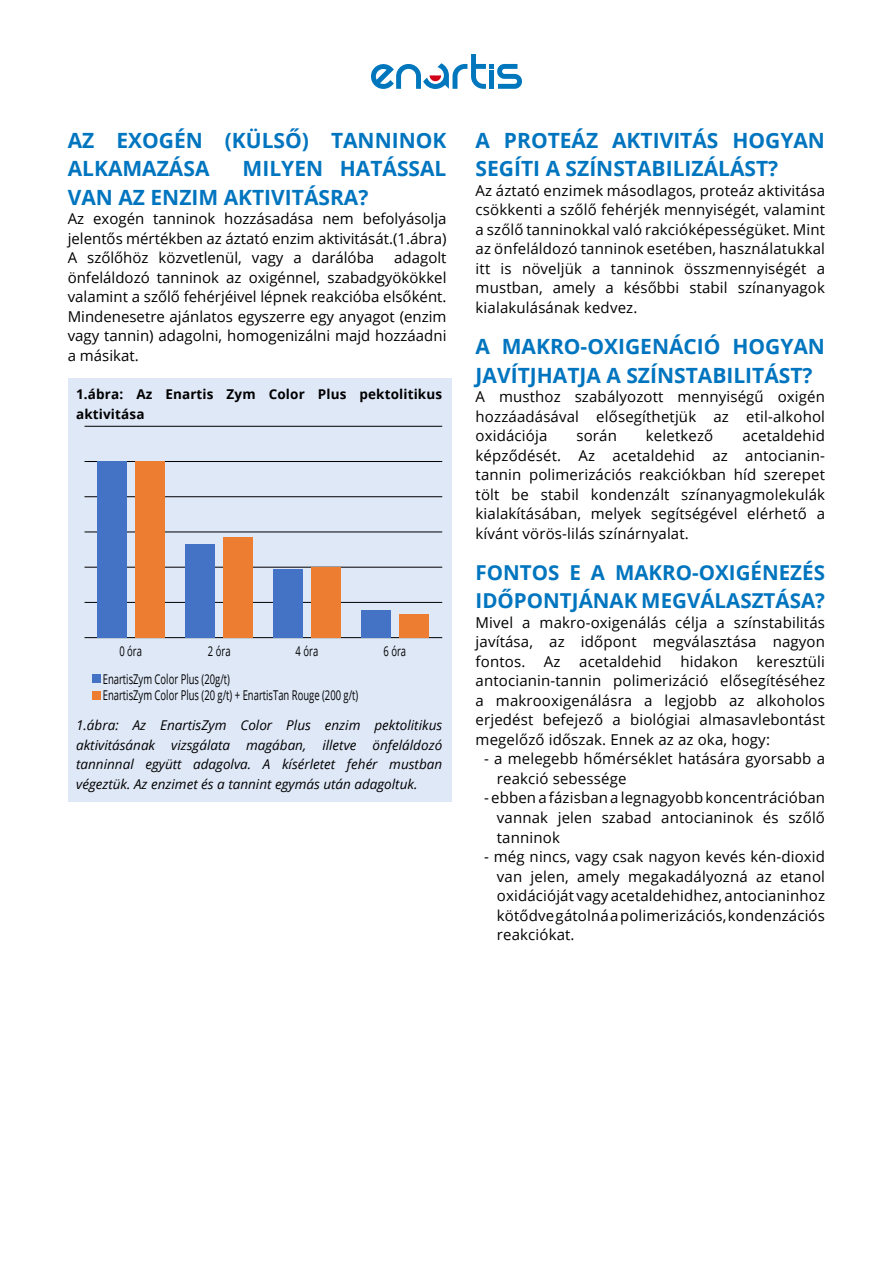
<style>
.page{position:relative;width:893px;height:1263px;background:#fff}
.page>*{position:absolute;margin:0;border:0;box-sizing:border-box;transform-origin:0 0}
.t1{font:700 21px/28.5px "Open Sans";color:#0075bf}
.t2{font:700 20.55px/28.5px "Open Sans";color:#0075bf}
.t3{font:15px/19.5px "Open Sans";letter-spacing:.01em;color:#000;text-align:justify}
.t4{font:italic 13.5px/19.5px "Open Sans";color:#000;text-align:justify}
.t5{font:13.5px/16.5px "Open Sans";color:#000;scale:.7 1}
.t6{font:700 13.5px/19.5px "Open Sans";letter-spacing:.01em;color:#000}
</style>
<div class="page">
<div style="left:68px;top:378px;width:384px;height:424px;background:#dfe8f7"></div>
<hr style="left:85px;top:637px;width:357px;height:1px;background:#000">
<hr style="left:85px;top:602px;width:357px;height:1px;background:#000">
<hr style="left:85px;top:567px;width:357px;height:1px;background:#000">
<hr style="left:85px;top:532px;width:357px;height:1px;background:#000">
<hr style="left:85px;top:496px;width:357px;height:1px;background:#000">
<hr style="left:85px;top:461px;width:357px;height:1px;background:#000">
<hr style="left:85px;top:426px;width:357px;height:1px;background:#000">
<div style="left:97px;top:461px;width:30px;height:177px;background:#4473c5"></div>
<div style="left:135px;top:461px;width:30px;height:177px;background:#ed7d31"></div>
<div style="left:185px;top:544px;width:30px;height:94px;background:#4473c5"></div>
<div style="left:223px;top:537px;width:30px;height:101px;background:#ed7d31"></div>
<div style="left:273px;top:569px;width:30px;height:69px;background:#4473c5"></div>
<div style="left:311px;top:567px;width:30px;height:71px;background:#ed7d31"></div>
<div style="left:361px;top:610px;width:30px;height:28px;background:#4473c5"></div>
<div style="left:399px;top:614px;width:30px;height:24px;background:#ed7d31"></div>
<div style="left:92px;top:675px;width:8px;height:8px;background:#4473c5"></div>
<div style="left:92px;top:691px;width:8px;height:8px;background:#ed7d31"></div>
<svg style="left:371px;top:54px;width:151px;height:35px"></svg>
<h1 class="t1" style="left:68px;top:125px;width:380px">AZ EXOGÉN (KÜLSŐ) TANNINOK<br>ALKAMAZÁSA</h1>
<h1 class="t1" style="left:68px;top:154px;width:380px;text-indent:175px">MILYEN HATÁSSAL<br>VAN AZ ENZIM AKTIVITÁSRA?</h1>
<p class="t3" style="left:68px;top:209px;width:380px">Az exogén tanninok hozzásadása nem befolyásolja jelentős mértékben az áztató enzim aktivitását.(1.ábra)<br>A szőlőhöz közvetlenül, vagy a darálóba</p>
<p class="t3" style="left:68px;top:248px;width:380px;text-indent:327px">adagolt önfeláldozó tanninok az oxigénnel, szabadgyökökkel valamint a szőlő fehérjéivel lépnek reakcióba elsőként.<br>Mindenesetre ajánlatos egyszerre egy anyagot (enzim vagy tannin) adagolni, homogenizálni majd hozzáadni a másikat.</p>
<p class="t6" style="left:76px;top:384px;width:368px">1.ábra: Az Enartis Zym Color Plus pektolitikus aktivitása</p>
<p class="t5" style="left:119px;top:642px;width:34px">0 óra</p>
<p class="t5" style="left:208px;top:642px;width:34px">2 óra</p>
<p class="t5" style="left:296px;top:642px;width:34px">4 óra</p>
<p class="t5" style="left:384px;top:642px;width:34px">6 óra</p>
<p class="t5" style="left:103px;top:670px;width:367px">EnartisZym Color Plus (20g/t)<br>EnartisZym Color Plus (20 g/t) + EnartisTan Rouge (200 g/t)</p>
<p class="t4" style="left:76px;top:715px;width:368px">1.ábra: Az EnartisZym Color Plus enzim pektolitikus aktivitásának vizsgálata magában, illetve önfeláldozó tanninnal együtt adagolva. A kísérletet fehér mustban végeztük. Az enzimet és a tannint egymás után adagoltuk.</p>
<h1 class="t1" style="left:476px;top:125px;width:351px">A PROTEÁZ AKTIVITÁS HOGYAN<br>SEGÍTI A SZÍNSTABILIZÁLÁST?</h1>
<p class="t3" style="left:476px;top:180px;width:351px">Az áztató enzimek másodlagos, proteáz aktivitása csökkenti a szőlő fehérjék mennyiségét, valamint a szőlő tanninokkal való rakcióképességüket. Mint az önfeláldozó tanninok esetében, használatukkal itt is növeljük a tanninok összmennyiségét a mustban, amely a későbbi stabil színanyagok kialakulásának kedvez.</p>
<h1 class="t1" style="left:476px;top:332px;width:351px">A MAKRO-OXIGENÁCIÓ HOGYAN<br>JAVÍTJHATJA A SZÍNSTABILITÁST?</h1>
<p class="t3" style="left:476px;top:387px;width:351px">A musthoz szabályozott mennyiségű oxigén hozzáadásával elősegíthetjük az etil-alkohol oxidációja</p>
<p class="t3" style="left:576px;top:426px;width:42px">során</p>
<p class="t3" style="left:646px;top:426px;width:69px">keletkező</p>
<p class="t3" style="left:476px;top:426px;width:351px;text-indent:267px">acetaldehid képződését. Az acetaldehid az antocianin&shy;tannin polimerizációs reakciókban híd szerepet tölt be stabil kondenzált színanyagmolekulák kialakításában, melyek segítségével elérhető a kívánt vörös-lilás színárnyalat.</p>
<h2 class="t2" style="left:476px;top:558px;width:351px">FONTOS E A MAKRO-OXIGÉNEZÉS<br>IDŐPONTJÁNAK MEGVÁLASZTÁSA?</h2>
<p class="t3" style="left:476px;top:612px;width:351px">Mivel a makro-oxigenálás célja a színstabilitás javítása, az időpont megválasztása nagyon fontos. Az acetaldehid hidakon keresztüli antocianin-tannin polimerizáció elősegítéséhez a makrooxigenálásra a legjobb az alkoholos erjedést befejező a biológiai almasavlebontást megelőző időszak. Ennek az az oka, hogy:</p>
<p class="t3" style="left:497px;top:749px;width:330px;text-indent:-13px">- a melegebb hőmérséklet hatására gyorsabb a reakció sebessége</p>
<p class="t3" style="left:497px;top:788px;width:330px;text-indent:-13px">- ebben a fázisban a legnagyobb koncentrációban vannak jelen szabad antocianinok és szőlő tanninok</p>
<p class="t3" style="left:497px;top:846px;width:330px;text-indent:-13px">- még nincs, vagy csak nagyon kevés kén-dioxid van jelen, amely megakadályozná az etanol oxidációját vagy acetaldehidhez, antocianinhoz kötődve gátolná a polimerizációs, kondenzációs reakciókat.</p>
</div>
